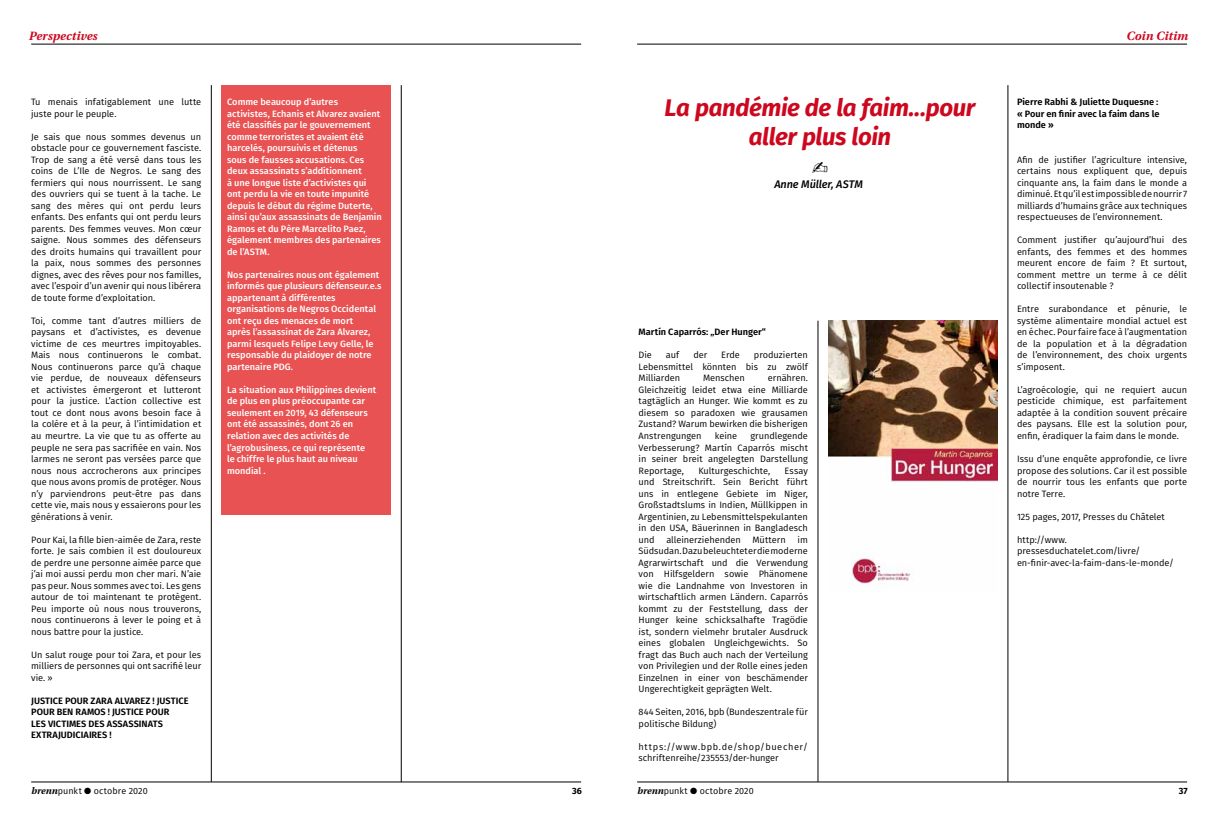
<style>
.page{position:relative;width:1219px;height:823px;background:#fff}
.page>*{position:absolute;margin:0;border:0;box-sizing:border-box;transform-origin:0 0}
.t1{font:italic 700 24px/29px "Fira Sans";letter-spacing:-.015em;color:#cd071e;text-align:center}
.t2{font:italic 700 12px "Heuristica";letter-spacing:.01em;color:#cd071e}
.t3{font:italic 500 11px "Fira Sans";letter-spacing:-.01em;color:#000}
.t4{font:9.2px/11.5px "Fira Sans";letter-spacing:-.005em;color:#000;text-align:justify}
.t5{font:500 9.2px/11.5px "Fira Sans";color:#fff}
.t6{font:600 9.2px/11.5px "Fira Sans";color:#000;text-align:justify}
.t7{font:9px "Fira Sans";letter-spacing:.005em;color:#000}
.t8{font:700 9px "Fira Sans";color:#000}
.s1{font-family:"Heuristica";font-weight:700;font-style:italic;font-size:9.5px}
</style>
<div class="page">
<hr style="left:211px;top:85px;width:1px;height:696px;background:#000">
<hr style="left:401px;top:85px;width:1px;height:696px;background:#000">
<hr style="left:31px;top:44px;width:550px;height:1px;background:#000">
<hr style="left:31px;top:781px;width:550px;height:1px;background:#000">
<hr style="left:637px;top:44px;width:550px;height:1px;background:#000">
<hr style="left:637px;top:781px;width:550px;height:1px;background:#000">
<hr style="left:818px;top:320px;width:1px;height:461px;background:#000">
<hr style="left:1008px;top:85px;width:1px;height:696px;background:#000">
<img style="left:828px;top:321px;width:169px;height:263px">
<div style="left:221px;top:85px;width:170px;height:429px;background:#e85252"></div>
<h2 class="t2" style="left:28px;top:27px;width:70px">Perspectives</h2>
<p class="t4" style="left:31px;top:96px;width:172px">Tu menais infatigablement une lutte juste pour le peuple.</p>
<p class="t4" style="left:31px;top:130px;width:172px">Je sais que nous sommes devenus un obstacle pour ce gouvernement fasciste.<br>Trop de sang a été versé dans tous les coins de L’Ile de Negros. Le sang des fermiers qui nous nourrissent. Le sang des ouvriers qui se tuent à la tache. Le sang des mères qui ont perdu leurs enfants. Des enfants qui ont perdu leurs parents. Des femmes veuves. Mon cœur saigne. Nous sommes des défenseurs des droits humains qui travaillent pour la paix, nous sommes des personnes dignes, avec des rêves pour nos familles, avec l’espoir d’un avenir qui nous libérera de toute forme d’exploitation.</p>
<p class="t4" style="left:31px;top:314px;width:172px">Toi, comme tant d’autres milliers de paysans et d’activistes, es devenue victime de ces meurtres impitoyables.<br>Mais nous continuerons le combat.<br>Nous continuerons parce qu’à chaque vie perdue, de nouveaux défenseurs et activistes émergeront et lutteront pour la justice. L’action collective est tout ce dont nous avons besoin face à la colère et à la peur, à l’intimidation et au meurtre. La vie que tu as offerte au peuple ne sera pas sacrifiée en vain. Nos larmes ne seront pas versées parce que nous nous accrocherons aux principes que nous avons promis de protéger. Nous n’y parviendrons peut-être pas dans cette vie, mais nous y essaierons pour les générations à venir.</p>
<p class="t4" style="left:31px;top:533px;width:172px">Pour Kai, la fille bien-aimée de Zara, reste forte. Je sais combien il est douloureux de perdre une personne aimée parce que j’ai moi aussi perdu mon cher mari. N’aie pas peur. Nous sommes avec toi. Les gens autour de toi maintenant te protègent.<br>Peu importe où nous nous trouverons, nous continuerons à lever le poing et à nous battre pour la justice.</p>
<p class="t4" style="left:31px;top:648px;width:172px">Un salut rouge pour toi Zara, et pour les milliers de personnes qui ont sacrifié leur vie. »</p>
<p class="t6" style="left:31px;top:693px;width:159px;text-align:left">JUSTICE POUR ZARA ALVAREZ ! JUSTICE<br>POUR BEN RAMOS ! JUSTICE POUR<br>LES VICTIMES DES ASSASSINATS<br>EXTRAJUDICIAIRES !</p>
<p class="t5" style="left:227px;top:96px;width:156px">Comme beaucoup d’autres activistes, Echanis et Alvarez avaient été classifiés par le gouvernement comme terroristes et avaient été harcelés, poursuivis et détenus<br>sous de fausses accusations. Ces deux assassinats s’additionnent<br>à une longue liste d’activistes qui ont perdu la vie en toute impunité depuis le début du régime Duterte, ainsi qu’aux assassinats de Benjamin<br>Ramos et du Père Marcelito Paez, également membres des partenaires de l’ASTM.</p>
<p class="t5" style="left:227px;top:268px;width:156px">Nos partenaires nous ont également informés que plusieurs défenseur.e.s appartenant à différentes organisations de Negros Occidental ont reçu des menaces de mort<br>après l’assassinat de Zara Alvarez, parmi lesquels Felipe Levy Gelle, le responsable du plaidoyer de notre partenaire PDG.</p>
<p class="t5" style="left:227px;top:383px;width:151px">La situation aux Philippines devient de plus en plus préoccupante car seulement en 2019, 43 défenseurs ont été assassinés, dont 26 en relation avec des activités de l’agrobusiness, ce qui représente<br>le chiffre le plus haut au niveau mondial .</p>
<p class="t7" style="left:31px;top:783px;width:118px"><span class="s1">brenn</span>punkt ● octobre 2020</p>
<p class="t8" style="left:572px;top:782px;width:11px">36</p>
<h1 class="t1" style="left:665px;top:91px;width:312px">La pandémie de la faim...pour aller plus loin</h1>
<p class="t3" style="left:774px;top:175px;width:90px">Anne Müller, ASTM</p>
<p class="t6" style="left:639px;top:325px;width:129px">Martín Caparrós: „Der Hunger“</p>
<p class="t4" style="left:639px;top:349px;width:15px">Die</p>
<p class="t4" style="left:666px;top:349px;width:15px">auf</p>
<p class="t4" style="left:693px;top:349px;width:15px">der</p>
<p class="t4" style="left:721px;top:349px;width:20px">Erde</p>
<p class="t4" style="left:639px;top:349px;width:171px;text-indent:115px">produzierten Lebensmittel könnten bis zu zwölf Milliarden</p>
<p class="t4" style="left:639px;top:372px;width:171px;text-indent:129px">ernähren.<br>Gleichzeitig leidet etwa eine Milliarde tagtäglich an Hunger. Wie kommt es zu diesem so paradoxen wie grausamen Zustand? Warum bewirken die bisherigen Anstrengungen</p>
<p class="t4" style="left:703px;top:372px;width:43px">Menschen</p>
<p class="t4" style="left:715px;top:429px;width:24px">keine</p>
<p class="t4" style="left:639px;top:429px;width:171px;text-indent:112px">grundlegende Verbesserung? Martín Caparrós mischt in seiner breit angelegten Darstellung Reportage,</p>
<p class="t4" style="left:698px;top:464px;width:73px">Kulturgeschichte,</p>
<p class="t4" style="left:639px;top:464px;width:171px;text-indent:146px">Essay und Streitschrift. Sein Bericht führt uns in entlegene Gebiete im Niger, Großstadtslums in Indien, Müllkippen in Argentinien, zu Lebensmittelspekulanten in den USA, Bäuerinnen in Bangladesch und</p>
<p class="t4" style="left:639px;top:533px;width:171px;text-indent:159px">im Südsudan. Dazu beleuchtet er die moderne Agrarwirtschaft und die Verwendung von Hilfsgeldern sowie Phänomene wie die Landnahme von Investoren in wirtschaftlich armen Ländern. Caparrós kommt zu der Feststellung, dass der Hunger keine schicksalhafte Tragödie ist, sondern vielmehr brutaler Ausdruck eines globalen Ungleichgewichts. So fragt das Buch auch nach der Verteilung von Privilegien und der Rolle eines jeden Einzelnen in einer von beschämender Ungerechtigkeit geprägten Welt.</p>
<p class="t4" style="left:639px;top:705px;width:171px">844 Seiten, 2016, bpb (Bundeszentrale für politische Bildung)</p>
<p class="t4" style="left:639px;top:740px;width:171px">https://www.bpb.de/shop/buecher/ schriftenreihe/235553/der-hunger</p>
<p class="t4" style="left:666px;top:533px;width:76px">alleinerziehenden</p>
<p class="t4" style="left:752px;top:533px;width:35px">Müttern</p>
<h2 class="t2" style="left:1126px;top:27px;width:63px">Coin Citim</h2>
<p class="t6" style="left:1017px;top:95px;width:144px">Pierre Rabhi &amp; Juliette Duquesne : « Pour en finir avec la faim dans le monde »</p>
<p class="t4" style="left:1017px;top:153px;width:172px">Afin de justifier l’agriculture intensive, certains nous expliquent que, depuis cinquante ans, la faim dans le monde a diminué. Et qu’il est impossible de nourrir 7 milliards d’humains grâce aux techniques respectueuses de l’environnement.</p>
<p class="t4" style="left:1017px;top:234px;width:172px">Comment justifier qu’aujourd’hui des enfants, des femmes et des hommes meurent encore de faim ? Et surtout, comment mettre un terme à ce délit collectif insoutenable ?</p>
<p class="t4" style="left:1017px;top:303px;width:172px">Entre surabondance et pénurie, le système alimentaire mondial actuel est en échec. Pour faire face à l’augmentation de la population et à la dégradation de l’environnement, des choix urgents s’imposent.</p>
<p class="t4" style="left:1017px;top:383px;width:172px">L’agroécologie, qui ne requiert aucun pesticide chimique, est parfaitement adaptée à la condition souvent précaire des paysans. Elle est la solution pour, enfin, éradiquer la faim dans le monde.</p>
<p class="t4" style="left:1017px;top:452px;width:172px">Issu d’une enquête approfondie, ce livre propose des solutions. Car il est possible de nourrir tous les enfants que porte notre Terre.</p>
<p class="t4" style="left:1017px;top:510px;width:149px">125 pages, 2017, Presses du Châtelet</p>
<p class="t4" style="left:1017px;top:533px;width:158px;text-align:left">http://www. pressesduchatelet.com/livre/ en-finir-avec-la-faim-dans-le-monde/</p>
<p class="t7" style="left:637px;top:783px;width:118px"><span class="s1">brenn</span>punkt ● octobre 2020</p>
<p class="t8" style="left:1179px;top:782px;width:10px">37</p>
</div>
